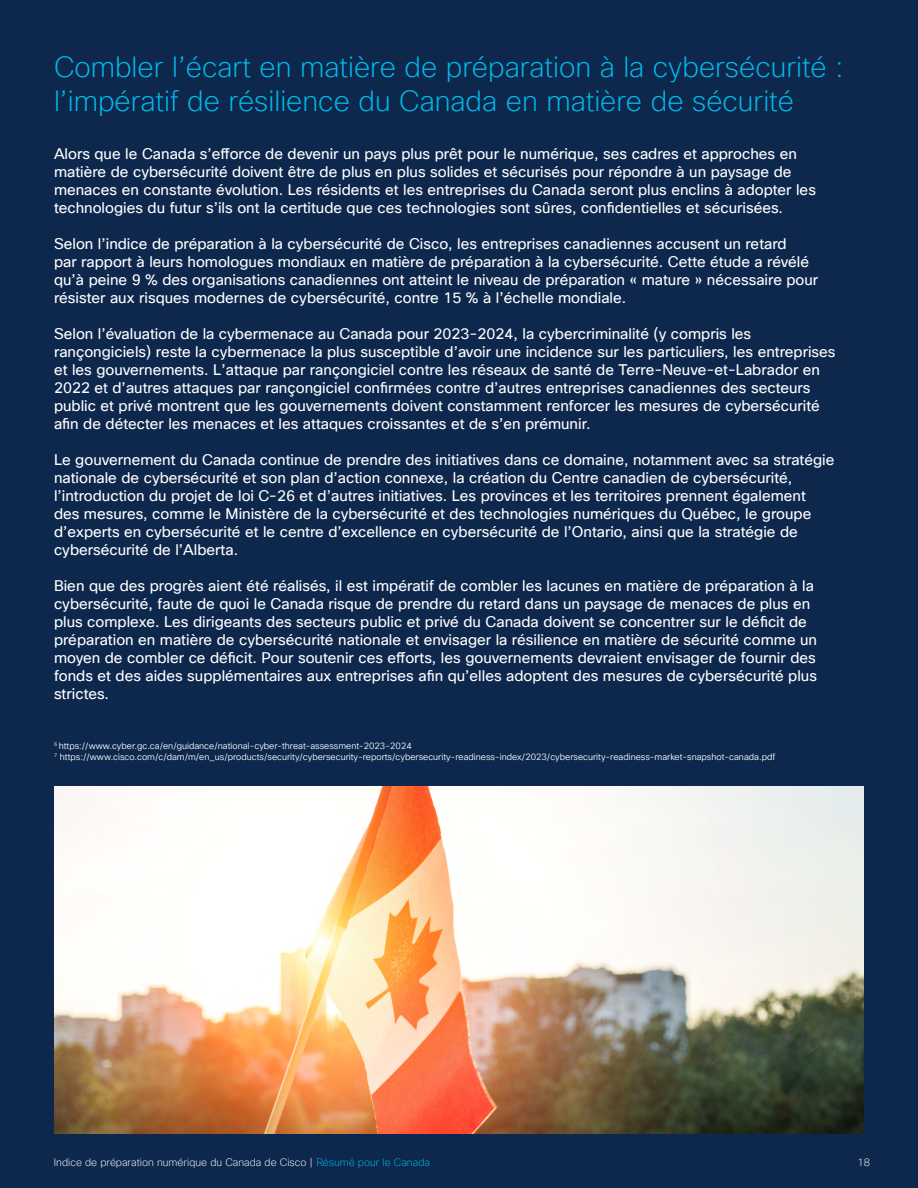
<style>
.page{position:relative;width:918px;height:1188px;background:#0d274d}
.page>*{position:absolute;margin:0;border:0;box-sizing:border-box;transform-origin:0 0}
.t1{font:200 28.5px/34.2px "Cisco Sans TT";color:#00bceb}
.t2{font:15px/18px "Cisco Sans TT";color:#fff}
.t3{font:200 10.5px "Cisco Sans TT";color:#fff}
.t4{font:9px/10.8px "Cisco Sans TT Light";color:#fff}
.s1{color:#00bceb}
</style>
<div class="page">
<img style="left:54px;top:786px;width:810px;height:348px">
<h1 class="t1" style="left:54px;top:50px;width:791px">Combler l’écart en matière de préparation à la cybersécurité : l’impératif de résilience du Canada en matière de sécurité</h1>
<p class="t2" style="left:54px;top:145px;width:763px">Alors que le Canada s’efforce de devenir un pays plus prêt pour le numérique, ses cadres et approches en matière de cybersécurité doivent être de plus en plus solides et sécurisés pour répondre à un paysage de menaces en constante évolution. Les résidents et les entreprises du Canada seront plus enclins à adopter les technologies du futur s’ils ont la certitude que ces technologies sont sûres, confidentielles et sécurisées.</p>
<p class="t2" style="left:54px;top:235px;width:766px">Selon l’indice de préparation à la cybersécurité de Cisco, les entreprises canadiennes accusent un retard<br>par rapport à leurs homologues mondiaux en matière de préparation à la cybersécurité. Cette étude a révélé qu’à peine 9 % des organisations canadiennes ont atteint le niveau de préparation « mature » nécessaire pour résister aux risques modernes de cybersécurité, contre 15 % à l’échelle mondiale.</p>
<p class="t2" style="left:54px;top:325px;width:783px">Selon l’évaluation de la cybermenace au Canada pour 2023-2024, la cybercriminalité (y compris les rançongiciels) reste la cybermenace la plus susceptible d’avoir une incidence sur les particuliers, les entreprises et les gouvernements. L’attaque par rançongiciel contre les réseaux de santé de Terre-Neuve-et-Labrador en 2022 et d’autres attaques par rançongiciel confirmées contre d’autres entreprises canadiennes des secteurs public et privé montrent que les gouvernements doivent constamment renforcer les mesures de cybersécurité afin de détecter les menaces et les attaques croissantes et de s’en prémunir.</p>
<p class="t2" style="left:54px;top:451px;width:782px">Le gouvernement du Canada continue de prendre des initiatives dans ce domaine, notamment avec sa stratégie nationale de cybersécurité et son plan d’action connexe, la création du Centre canadien de cybersécurité, l’introduction du projet de loi C-26 et d’autres initiatives. Les provinces et les territoires prennent également des mesures, comme le Ministère de la cybersécurité et des technologies numériques du Québec, le groupe d’experts en cybersécurité et le centre d’excellence en cybersécurité de l’Ontario, ainsi que la stratégie de cybersécurité de l’Alberta.</p>
<p class="t2" style="left:54px;top:577px;width:765px">Bien que des progrès aient été réalisés, il est impératif de combler les lacunes en matière de préparation à la cybersécurité, faute de quoi le Canada risque de prendre du retard dans un paysage de menaces de plus en plus complexe. Les dirigeants des secteurs public et privé du Canada doivent se concentrer sur le déficit de préparation en matière de cybersécurité nationale et envisager la résilience en matière de sécurité comme un moyen de combler ce déficit. Pour soutenir ces efforts, les gouvernements devraient envisager de fournir des fonds et des aides supplémentaires aux entreprises afin qu’elles adoptent des mesures de cybersécurité plus strictes.</p>
<p class="t4" style="left:54px;top:741px;width:723px"><sup>6</sup> https://www.cyber.gc.ca/en/guidance/national-cyber-threat-assessment-2023-2024<br><sup>7</sup> https://www.cisco.com/c/dam/m/en_us/products/security/cybersecurity-reports/cybersecurity-readiness-index/2023/cybersecurity-readiness-market-snapshot-canada.pdf</p>
<p class="t3" style="left:54px;top:1156px;width:377px">Indice de préparation numérique du Canada de Cisco | <span class="s1">Résumé pour le Canada</span></p>
<p class="t3" style="left:858px;top:1156px;width:14px">18</p>
</div>
